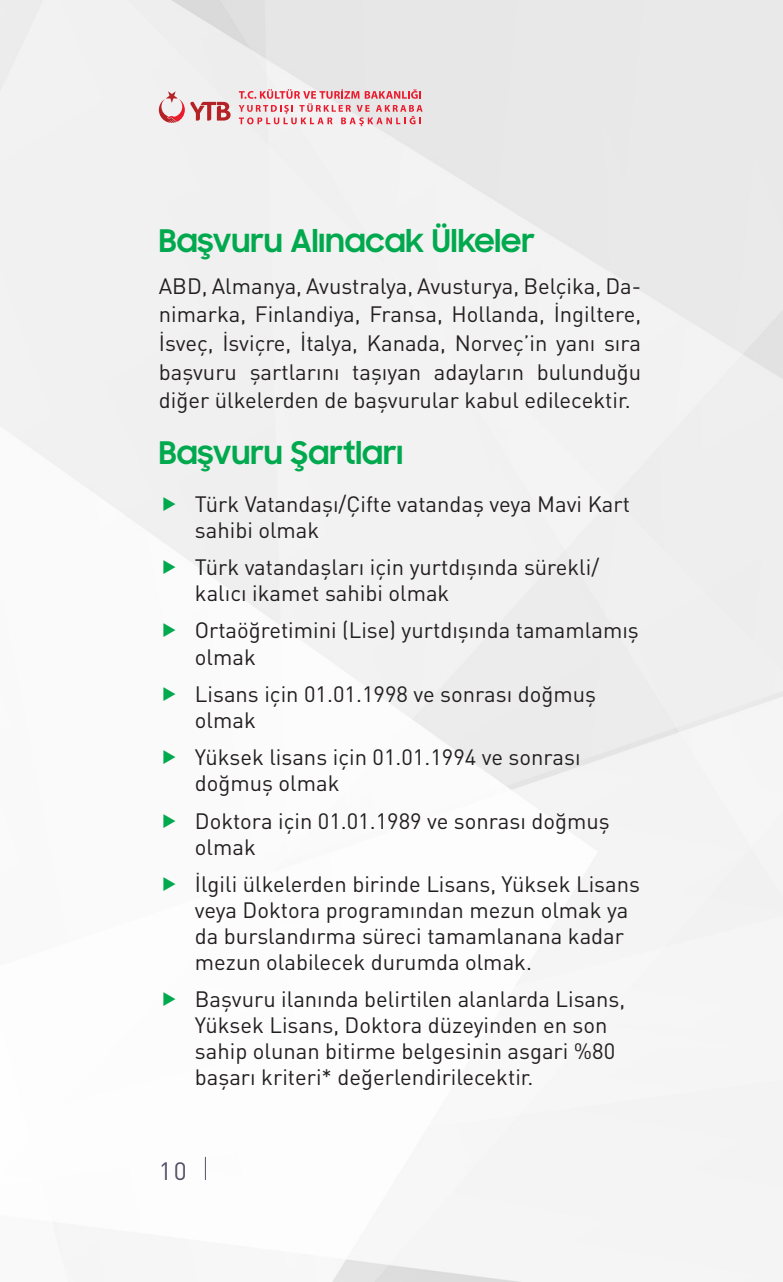
<style>
.page{position:relative;width:783px;height:1282px;background:#fff}
.page>*{position:absolute;margin:0;border:0;box-sizing:border-box;transform-origin:0 0}
.t1{font:700 31.2px "Samsung Sharp Sans";color:#00a94e}
.t2{font:24.8px "DIN Pro";color:#544f66}
.t3{font:22px/26px "DIN Pro";color:#231f20}
</style>
<div class="page">
<img style="left:0;top:0;width:782px;height:1281px">
<svg style="left:159px;top:91px;width:71px;height:32px"></svg>
<svg style="left:239px;top:89px;width:183px;height:37px"></svg>
<svg style="left:205px;top:1157px;width:1px;height:22px"></svg>
<svg style="left:163px;top:496px;width:12px;height:14px"></svg>
<svg style="left:163px;top:560px;width:12px;height:14px"></svg>
<svg style="left:163px;top:623px;width:12px;height:14px"></svg>
<svg style="left:163px;top:686px;width:12px;height:14px"></svg>
<svg style="left:163px;top:750px;width:12px;height:14px"></svg>
<svg style="left:163px;top:813px;width:12px;height:14px"></svg>
<svg style="left:163px;top:876px;width:12px;height:14px"></svg>
<svg style="left:163px;top:992px;width:12px;height:14px"></svg>
<p class="t1" style="left:159px;top:218px;width:377px">Başvuru Alınacak Ülkeler</p>
<p class="t3" style="left:159px;top:271px;width:483px;line-height:28.6px;text-align:justify">ABD, Almanya, Avustralya, Avusturya, Belçika, Da&shy;nimarka, Finlandiya, Fransa, Hollanda, İngiltere, İsveç, İsviçre, İtalya, Kanada, Norveç’in yanı sıra başvuru şartlarını taşıyan adayların bulunduğu diğer ülkelerden de başvurular kabul edilecektir.</p>
<p class="t1" style="left:159px;top:429px;width:246px">Başvuru Şartları</p>
<p class="t3" style="left:195px;top:490px;width:436px">Türk Vatandaşı/Çifte vatandaş veya Mavi Kart sahibi olmak</p>
<p class="t3" style="left:195px;top:553px;width:406px">Türk vatandaşları için yurtdışında sürekli/ kalıcı ikamet sahibi olmak</p>
<p class="t3" style="left:195px;top:617px;width:445px">Ortaöğretimini (Lise) yurtdışında tamamlamış olmak</p>
<p class="t3" style="left:195px;top:680px;width:402px">Lisans için 01.01.1998 ve sonrası doğmuş olmak</p>
<p class="t3" style="left:195px;top:743px;width:387px">Yüksek lisans için 01.01.1994 ve sonrası doğmuş olmak</p>
<p class="t3" style="left:195px;top:807px;width:416px">Doktora için 01.01.1989 ve sonrası doğmuş olmak</p>
<p class="t3" style="left:195px;top:870px;width:446px">İlgili ülkelerden birinde Lisans, Yüksek Lisans veya Doktora programından mezun olmak ya da burslandırma süreci tamamlanana kadar mezun olabilecek durumda olmak.</p>
<p class="t3" style="left:195px;top:985px;width:432px">Başvuru ilanında belirtilen alanlarda Lisans, Yüksek Lisans, Doktora düzeyinden en son sahip olunan bitirme belgesinin asgari %80 başarı kriteri* değerlendirilecektir.</p>
<p class="t2" style="left:159px;top:1154px;width:29px">10</p>
</div>
